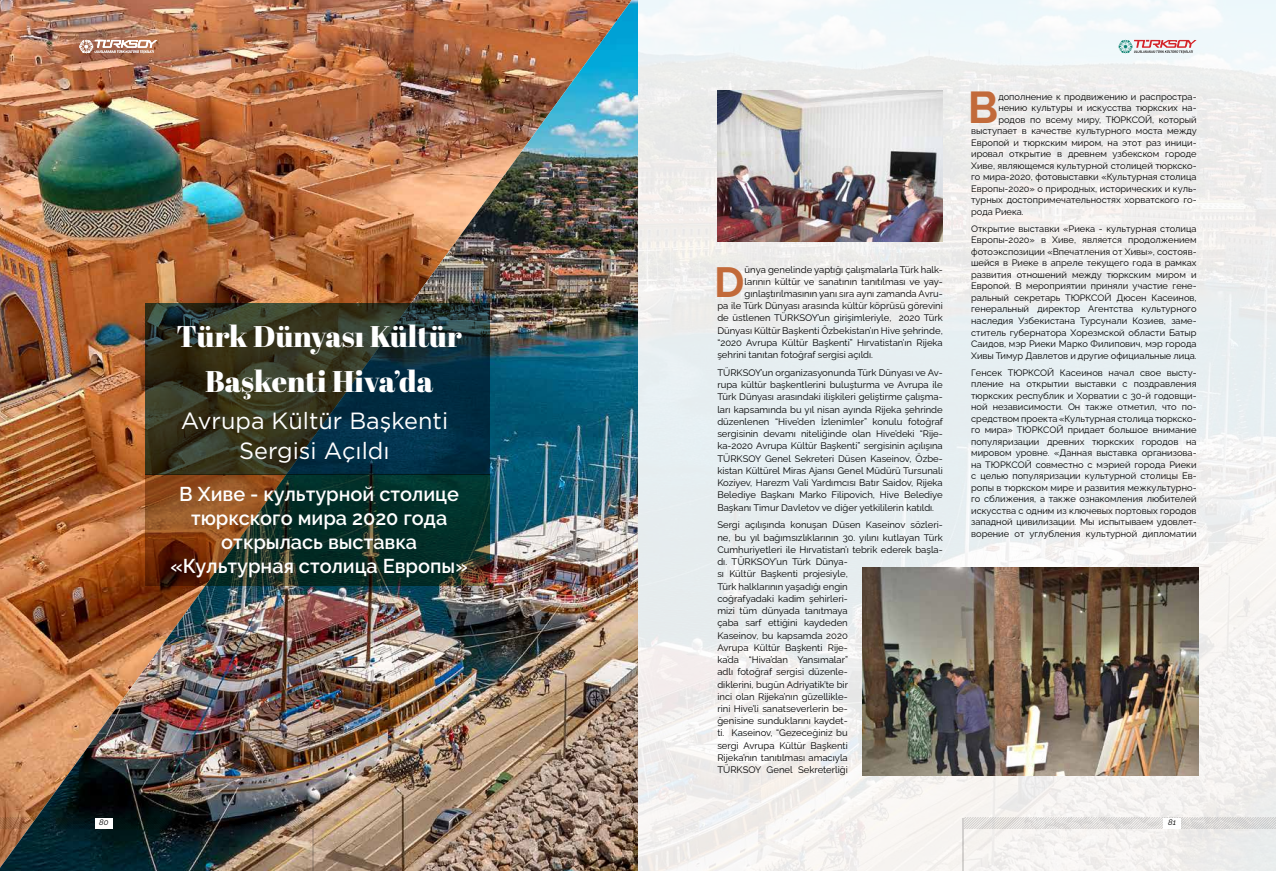
<style>
.page{position:relative;width:1276px;height:871px;background:#fff}
.page>*{position:absolute;margin:0;border:0;box-sizing:border-box;transform-origin:0 0}
.t1{font:700 44.8px "Raleway";color:#c26a3a}
.t2{font:700 42.4px "Raleway";color:#c26a3a}
.t3{font:29.9px/44.3px "Abril Fatface";color:#fff;text-align:center}
.t4{font:23.4px/30.6px "Gotham";color:#fff;text-align:center}
.t5{font:600 19.9px/23.9px "Raleway";color:#fff;text-align:center}
.t6{font:9.5px/12.2px "Raleway";color:#000;text-align:justify}
.t7{font:9.3px/11.5px "Raleway";color:#000;text-align:justify}
.t8{font:italic 8px "Raleway";color:#000}
</style>
<div class="page">
<img style="left:0;top:0;width:1276px;height:870px">
<img style="left:0;top:0;width:632px;height:867px">
<img style="left:717px;top:91px;width:226px;height:150px">
<img style="left:862px;top:567px;width:336px;height:208px">
<svg style="left:145px;top:303px;width:344px;height:171px;background:#22322d"></svg>
<svg style="left:145px;top:474px;width:344px;height:111px;background:#303624"></svg>
<hr style="left:963px;top:817px;width:1px;height:53px;background:#000">
<svg style="left:964px;top:817px;width:312px;height:11px;background:#dedcdb"></svg>
<div style="left:1163px;top:817px;width:17px;height:11px;background:#fff"></div>
<svg style="left:1118px;top:40px;width:78px;height:13px"></svg>
<hr style="left:312px;top:817px;width:1px;height:53px;background:#000">
<svg style="left:0;top:817px;width:312px;height:11px;background:#262622"></svg>
<div style="left:95px;top:817px;width:18px;height:11px;background:#fff"></div>
<svg style="left:79px;top:40px;width:78px;height:13px"></svg>
<h3 class="t3" style="left:176px;top:313px;width:287px">Türk Dünyası Kültür<br>Başkenti Hiva’da</h3>
<h3 class="t4" style="left:181px;top:404px;width:269px">Avrupa Kültür Başkenti<br>Sergisi Açıldı</h3>
<h3 class="t5" style="left:170px;top:482px;width:299px">В Хиве - культурной столице тюркского мира 2020 года открылась выставка «Культурная столица Европы»</h3>
<h2 class="t2" style="left:714px;top:248px;width:32px">D</h2>
<p class="t6" style="left:744px;top:262px;width:200px">ünya genelinde yaptığı çalışmalarla Türk halk-</p>
<p class="t6" style="left:744px;top:274px;width:200px">larının kültür ve sanatının tanıtılması ve yay-</p>
<p class="t6" style="left:744px;top:286px;width:200px">gınlaştırılmasının yanı sıra aynı zamanda Avru-</p>
<p class="t6" style="left:717px;top:298px;width:227px">pa ile Türk Dünyası arasında kültür köprüsü görevini</p>
<p class="t6" style="left:717px;top:310px;width:227px">de üstlenen TÜRKSOY’un girişimleriyle, 2020 Türk</p>
<p class="t6" style="left:717px;top:323px;width:227px">Dünyası Kültür Başkenti Özbekistan’ın Hive şehrinde,</p>
<p class="t6" style="left:717px;top:335px;width:227px">“2020 Avrupa Kültür Başkenti” Hırvatistan’ın Rijeka</p>
<p class="t6" style="left:717px;top:347px;width:157px">şehrini tanıtan fotoğraf sergisi açıldı.</p>
<p class="t6" style="left:717px;top:365px;width:227px">TÜRKSOY’un organizasyonunda Türk Dünyası ve Av&shy;rupa kültür başkentlerini buluşturma ve Avrupa ile Türk Dünyası arasındaki ilişkileri geliştirme çalışma&shy;ları kapsamında bu yıl nisan ayında Rijeka şehrinde düzenlenen “Hive’den İzlenimler” konulu fotoğraf sergisinin devamı niteliğinde olan Hive’deki “Rije&shy;ka-2020 Avrupa Kültür Başkenti” sergisinin açılışına TÜRKSOY Genel Sekreteri Düsen Kaseinov, Özbe&shy;kistan Kültürel Miras Ajansı Genel Müdürü Tursunali Koziyev, Harezm Vali Yardımcısı Batır Saidov, Rijeka Belediye Başkanı Marko Filipovich, Hive Belediye Başkanı Timur Davletov ve diğer yetkililerin katıldı.</p>
<p class="t6" style="left:717px;top:517px;width:227px;text-align:left">Sergi açılışında konuşan Düsen Kaseinov sözleri&shy;ne, bu yıl bağımsızlıklarının 30. yılını kutlayan Türk Cumhuriyetleri ile Hırvatistan’ı tebrik ederek başla&shy;dı. TÜRKSOY’un Türk Dünya-<br>sı Kültür Başkenti projesiyle,<br>Türk halklarının yaşadığı engin<br>coğrafyadaki kadim şehirleri-<br>mizi tüm dünyada tanıtmaya<br>çaba sarf ettiğini kaydeden<br>Kaseinov, bu kapsamda 2020<br>Avrupa Kültür Başkenti Rije-<br>ka’da “Hiva’dan Yansımalar”<br>adlı fotoğraf sergisi düzenle-<br>diklerini, bugün Adriyatik’te bir<br>inci olan Rijeka’nın güzellikle-<br>rini Hive’li sanatseverlerin be-<br>ğenisine sunduklarını kaydet-<br>ti. Kaseinov, “Gezeceğiniz bu<br>sergi Avrupa Kültür Başkenti<br>Rijeka’nın tanıtılması amacıyla<br>TÜRKSOY Genel Sekreterliği</p>
<h1 class="t1" style="left:968px;top:71px;width:32px">В</h1>
<p class="t7" style="left:998px;top:89px;width:200px">дополнение к продвижению и распростра-</p>
<p class="t7" style="left:998px;top:101px;width:200px">нению культуры и искусства тюркских на-</p>
<p class="t7" style="left:998px;top:112px;width:200px">родов по всему миру, ТЮРКСОЙ, который</p>
<p class="t7" style="left:971px;top:124px;width:227px">выступает в качестве культурного моста между</p>
<p class="t7" style="left:971px;top:135px;width:227px">Европой и тюркским миром, на этот раз иници-</p>
<p class="t7" style="left:971px;top:147px;width:227px">ировал открытие в древнем узбекском городе</p>
<p class="t7" style="left:971px;top:158px;width:227px">Хиве, являющемся культурной столицей тюркско-</p>
<p class="t7" style="left:971px;top:170px;width:227px">го мира-2020, фотовыставки «Культурная столица</p>
<p class="t7" style="left:971px;top:181px;width:227px">Европы-2020» о природных, исторических и куль-</p>
<p class="t7" style="left:971px;top:193px;width:227px">турных достопримечательностях хорватского го-</p>
<p class="t7" style="left:971px;top:204px;width:54px">рода Риека.</p>
<p class="t7" style="left:971px;top:222px;width:227px">Открытие выставки «Риека - культурная столица Европы-2020» в Хиве, является продолжением фотоэкспозиции «Впечатления от Хивы», состояв&shy;шейся в Риеке в апреле текущего года в рамках развития отношений между тюркским миром и Европой. В мероприятии приняли участие гене&shy;ральный секретарь ТЮРКСОЙ Дюсен Касеинов, генеральный директор Агентства культурного наследия Узбекистана Турсунали Козиев, заме&shy;ститель губернатора Хорезмской области Батыр Саидов, мэр Риеки Марко Филипович, мэр города Хивы Тимур Давлетов и другие официальные лица.</p>
<p class="t7" style="left:971px;top:365px;width:227px">Генсек ТЮРКСОЙ Касеинов начал свое высту&shy;пление на открытии выставки с поздравления тюркских республик и Хорватии с 30-й годовщи&shy;ной независимости. Он также отметил, что по&shy;средством проекта «Культурная столица тюркско&shy;го мира» ТЮРКСОЙ придает большое внимание популяризации древних тюркских городов на мировом уровне. «Данная выставка организова&shy;на ТЮРКСОЙ совместно с мэрией города Риеки с целью популяризации культурной столицы Ев&shy;ропы в тюркском мире и развития межкультурно&shy;го сближения, а также ознакомления любителей искусства с одним из ключевых портовых городов западной цивилизации. Мы испытываем удовлет&shy;ворение от углубления культурной дипломатии</p>
<p class="t8" style="left:99px;top:817px;width:11px">80</p>
<p class="t8" style="left:1168px;top:817px;width:9px">81</p>
</div>
